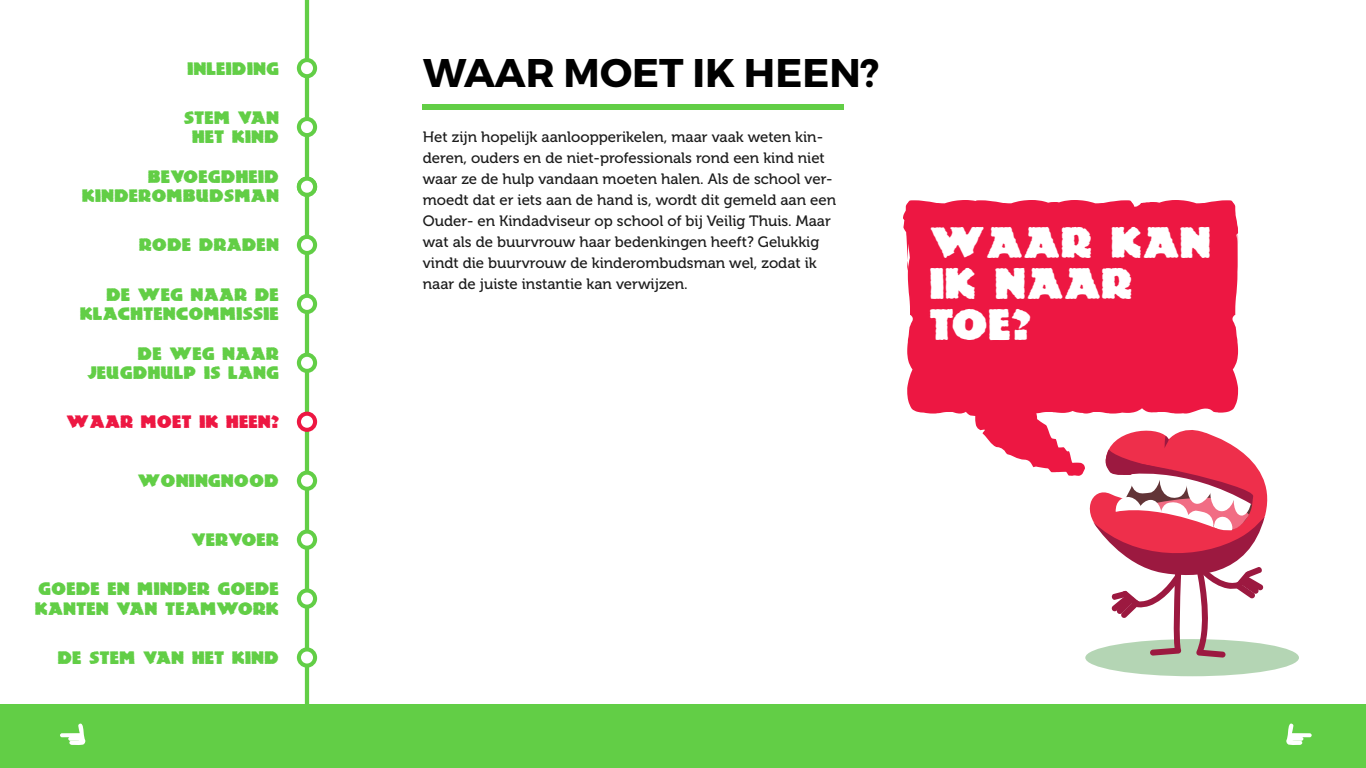
<style>
.page{position:relative;width:1366px;height:768px;background:#fff}
.page>*{position:absolute;margin:0;border:0;box-sizing:border-box;transform-origin:0 0}
.t1{font:700 40px "Montserrat";color:#000}
.t2{font:39px/41px "Lemiesz";color:#fff}
.t3{font:16px/19.2px "Lemiesz";color:#62ce46;text-align:right}
.t4{font:16px "Lemiesz";color:#ed1742}
.t5{font:15px/21px "Museo 500";color:#1c1c1c}
</style>
<div class="page">
<svg style="left:907px;top:271px;width:331px;height:205px;fill:#ed1742"></svg>
<div style="left:903px;top:200px;width:335px;height:71px;background:#ed1742"></div>
<div style="left:423px;top:104px;width:421px;height:6px;background:#62ce46"></div>
<div style="left:1085px;top:639px;width:214px;height:37px;background:#b4d5b4;border-radius:50%"></div>
<svg style="left:1078px;top:424px;width:201px;height:234px"></svg>
<div style="left:0;top:704px;width:1366px;height:64px;background:#62ce46"></div>
<hr style="left:305px;top:0;width:4px;height:768px;background:#62ce46">
<div style="left:297px;top:647px;width:20px;height:21px;background:#62ce46;border-radius:50%"></div>
<div style="left:301px;top:652px;width:12px;height:12px;background:#fff;border-radius:50%"></div>
<svg style="left:297px;top:588px;width:20px;height:21px"></svg>
<div style="left:301px;top:593px;width:12px;height:12px;background:#fff;border-radius:50%"></div>
<svg style="left:297px;top:530px;width:20px;height:20px"></svg>
<div style="left:301px;top:534px;width:12px;height:12px;background:#fff;border-radius:50%"></div>
<svg style="left:297px;top:471px;width:20px;height:20px"></svg>
<div style="left:301px;top:475px;width:12px;height:12px;background:#fff;border-radius:50%"></div>
<svg style="left:297px;top:412px;width:20px;height:20px"></svg>
<div style="left:301px;top:416px;width:12px;height:12px;background:#fff;border-radius:50%"></div>
<svg style="left:297px;top:353px;width:20px;height:20px"></svg>
<div style="left:301px;top:357px;width:12px;height:12px;background:#fff;border-radius:50%"></div>
<div style="left:297px;top:294px;width:20px;height:20px;background:#62ce46;border-radius:50%"></div>
<div style="left:301px;top:298px;width:12px;height:12px;background:#fff;border-radius:50%"></div>
<div style="left:297px;top:235px;width:20px;height:20px;background:#62ce46;border-radius:50%"></div>
<div style="left:301px;top:239px;width:12px;height:12px;background:#fff;border-radius:50%"></div>
<div style="left:297px;top:117px;width:20px;height:20px;background:#62ce46;border-radius:50%"></div>
<div style="left:301px;top:121px;width:12px;height:12px;background:#fff;border-radius:50%"></div>
<div style="left:297px;top:58px;width:20px;height:20px;background:#62ce46;border-radius:50%"></div>
<div style="left:301px;top:62px;width:12px;height:12px;background:#fff;border-radius:50%"></div>
<div style="left:297px;top:177px;width:20px;height:20px;background:#62ce46;border-radius:50%"></div>
<div style="left:301px;top:181px;width:12px;height:12px;background:#fff;border-radius:50%"></div>
<svg style="left:1289px;top:733px;width:23px;height:4px"></svg>
<svg style="left:1286px;top:724px;width:17px;height:21px"></svg>
<svg style="left:60px;top:733px;width:23px;height:4px"></svg>
<svg style="left:68px;top:724px;width:18px;height:21px"></svg>
<p class="t3" style="left:187px;top:59px;width:93px">INLEIDING</p>
<p class="t3" style="left:184px;top:109px;width:97px;text-align:center">STEM VAN<br>HET KIND</p>
<p class="t3" style="left:82px;top:167px;width:199px">BEVOEGDHEID<br>KINDEROMBUDSMAN</p>
<p class="t3" style="left:139px;top:236px;width:142px">RODE DRADEN</p>
<p class="t3" style="left:80px;top:285px;width:201px">DE WEG NAAR DE<br>KLACHTENCOMMISSIE</p>
<p class="t3" style="left:87px;top:344px;width:193px">DE WEG NAAR<br>JEUGDHULP IS LANG</p>
<p class="t4" style="left:66px;top:415px;width:214px">WAAR MOET IK HEEN?</p>
<p class="t3" style="left:137px;top:472px;width:143px">WONINGNOOD</p>
<p class="t3" style="left:191px;top:531px;width:89px">VERVOER</p>
<p class="t3" style="left:35px;top:580px;width:246px;text-align:left">GOEDE EN MINDER GOEDE<br>KANTEN VAN TEAMWORK</p>
<p class="t3" style="left:58px;top:649px;width:223px">DE STEM VAN HET KIND</p>
<h1 class="t1" style="left:423px;top:48px;width:458px">WAAR MOET IK HEEN?</h1>
<p class="t5" style="left:423px;top:127px;width:415px">Het zijn hopelijk aanloopperikelen, maar vaak weten kin&shy;deren, ouders en de niet-professionals rond een kind niet waar ze de hulp vandaan moeten halen. Als de school ver&shy;moedt dat er iets aan de hand is, wordt dit gemeld aan een Ouder- en Kindadviseur op school of bij Veilig Thuis. Maar wat als de buurvrouw haar bedenkingen heeft? Gelukkig vindt die buurvrouw de kinderombudsman wel, zodat ik naar de juiste instantie kan verwijzen.</p>
<h2 class="t2" style="left:929px;top:224px;width:284px">WAAR KAN<br>IK NAAR<br>TOE?</h2>
<h2 class="t2" style="left:940px;top:258px;width:168px">WAAR<br>KAN IK</h2>
</div>
